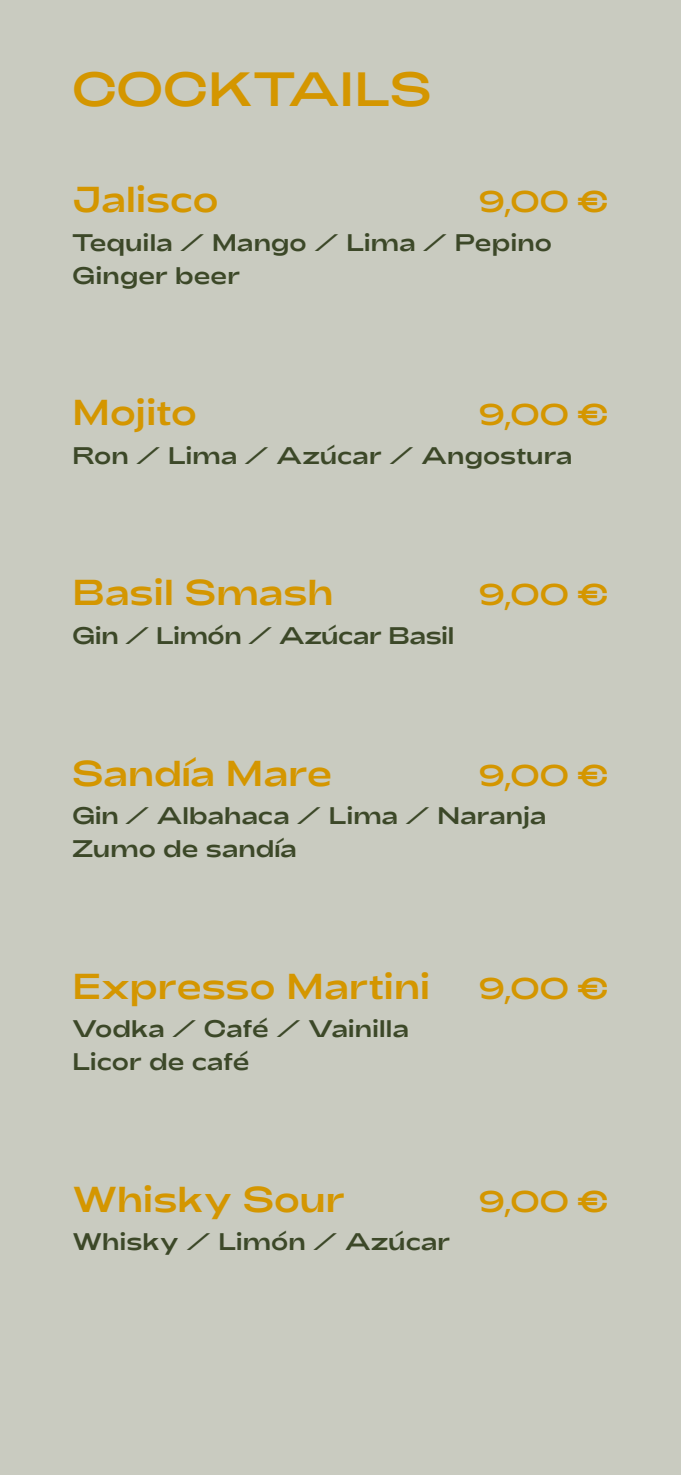
<style>
.page{position:relative;width:681px;height:1475px;background:#fff}
.page>*{position:absolute;margin:0;border:0;box-sizing:border-box;transform-origin:0 0}
.Estilo_de_párrafo_1{font:48px "Adieu";letter-spacing:-.01em;color:#d49600}
.Estilo_de_párrafo_1-2{font:36px "Adieu";color:#d49600}
.Estilo_de_párrafo_1-3{font:30px "Adieu";color:#d49600}
.t1{font:24px/32.8px "Adieu";letter-spacing:.005em;color:#3c4828}
.t2{font:24px "Adieu";letter-spacing:-.015em;color:#3c4828}
</style>
<div class="page">
<div style="left:0;top:0;width:680px;height:1474px;background:#c9cbc0"></div>
<p class="Estilo_de_párrafo_1" style="left:72px;top:61px;width:361px">COCKTAILS</p>
<p class="Estilo_de_párrafo_1-2" style="left:72px;top:179px;width:148px">Jalisco</p>
<p class="Estilo_de_párrafo_1-3" style="left:478px;top:184px;width:131px">9,00 €</p>
<p class="t1" style="left:72px;top:226px;width:481px">Tequila / Mango / Lima / Pepino<br>Ginger beer</p>
<p class="Estilo_de_párrafo_1-2" style="left:72px;top:392px;width:126px">Mojito</p>
<p class="Estilo_de_párrafo_1-3" style="left:478px;top:397px;width:131px">9,00 €</p>
<p class="t1" style="left:72px;top:439px;width:501px">Ron / Lima / Azúcar / Angostura</p>
<p class="Estilo_de_párrafo_1-2" style="left:72px;top:572px;width:262px">Basil Smash</p>
<p class="Estilo_de_párrafo_1-3" style="left:478px;top:577px;width:131px">9,00 €</p>
<p class="t2" style="left:72px;top:621px;width:383px">Gin / Limón / Azúcar Basil</p>
<p class="Estilo_de_párrafo_1-2" style="left:72px;top:752px;width:261px">Sandía Mare</p>
<p class="Estilo_de_párrafo_1-3" style="left:478px;top:757px;width:131px">9,00 €</p>
<p class="t1" style="left:72px;top:799px;width:475px">Gin / Albahaca / Lima / Naranja<br>Zumo de sandía</p>
<p class="Estilo_de_párrafo_1-2" style="left:72px;top:965px;width:359px">Expresso Martini</p>
<p class="Estilo_de_párrafo_1-3" style="left:478px;top:970px;width:131px">9,00 €</p>
<p class="t1" style="left:72px;top:1012px;width:338px">Vodka / Café / Vainilla</p>
<p class="t1" style="left:72px;top:1045px;width:179px">Licor de café</p>
<p class="Estilo_de_párrafo_1-2" style="left:72px;top:1177px;width:274px">Whisky Sour</p>
<p class="Estilo_de_párrafo_1-3" style="left:478px;top:1183px;width:131px">9,00 €</p>
<p class="t1" style="left:72px;top:1225px;width:379px">Whisky / Limón / Azúcar</p>
</div>
